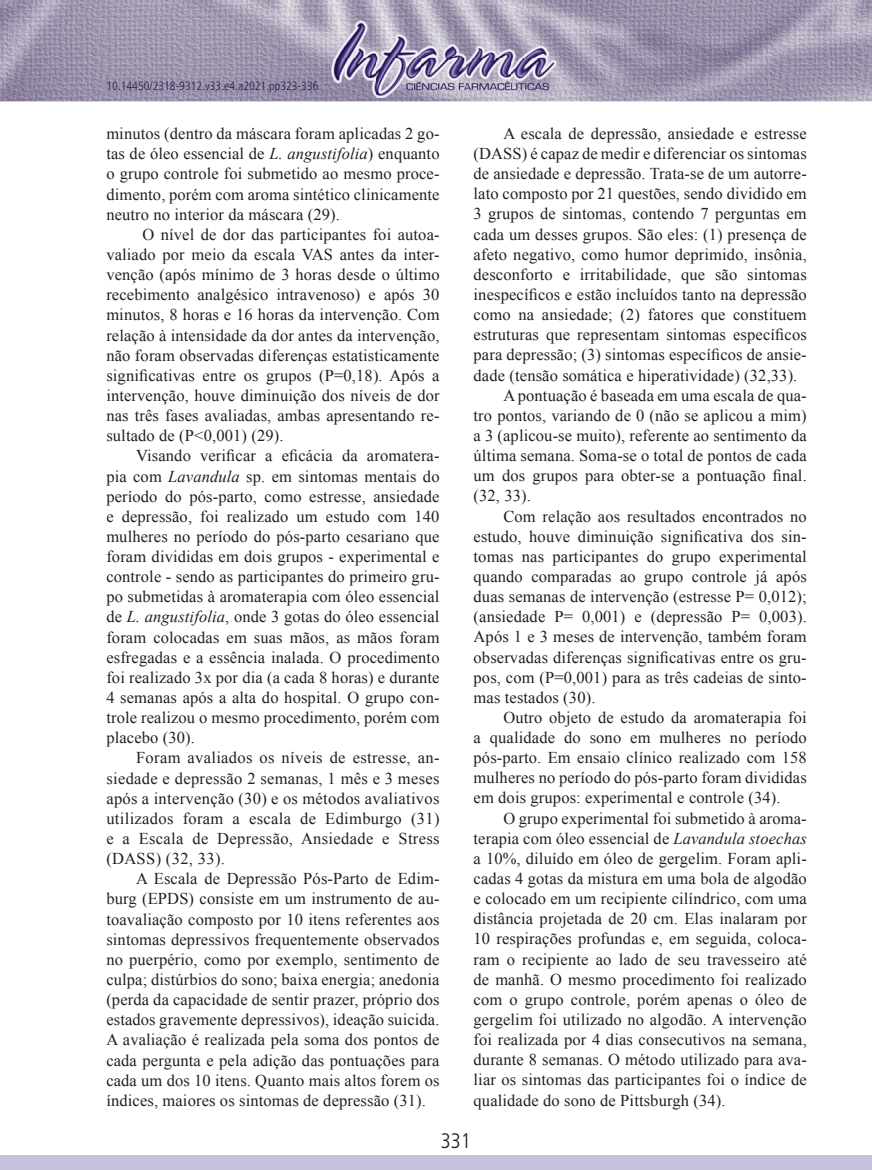
<style>
.page{position:relative;width:872px;height:1170px;background:#fff}
.page>*{position:absolute;margin:0;border:0;box-sizing:border-box;transform-origin:0 0}
.t1{font:300 condensed 21px "Frutiger LT Std";color:#231f20}
.t2{font:16.5px/20.1px "Times New Roman";letter-spacing:.01em;color:#231f20;text-align:justify}
.t3{font:300 condensed 12px "Frutiger LT Std";color:#2a1656}
.s1{font-style:italic}
</style>
<div class="page">
<img style="left:1px;top:0;width:871px;height:101px">
<img style="left:0;top:0;width:1px;height:101px">
<div style="left:0;top:1155px;width:872px;height:14px;background:#c6c1dd"></div>
<img style="left:332px;top:20px;width:224px;height:77px">
<p class="t3" style="left:106px;top:79px;width:214px">10.14450/2318-9312.v33.e4.a2021.pp323-336</p>
<p class="t2" style="left:106px;top:123px;width:335px">minutos (dentro da máscara foram aplicadas 2 go&shy;tas de óleo essencial de <span class="s1">L. angustifolia</span>) enquanto o grupo controle foi submetido ao mesmo proce&shy;dimento, porém com aroma sintético clinicamente neutro no interior da máscara (29).</p>
<p class="t2" style="left:106px;top:224px;width:335px;text-indent:36px">O nível de dor das participantes foi autoa&shy;valiado por meio da escala VAS antes da inter&shy;venção (após mínimo de 3 horas desde o último recebimento analgésico intravenoso) e após 30 minutos, 8 horas e 16 horas da intervenção. Com relação à intensidade da dor antes da intervenção, não foram observadas diferenças estatisticamente significativas entre os grupos (P=0,18). Após a intervenção, houve diminuição dos níveis de dor nas três fases avaliadas, ambas apresentando re&shy;sultado de (P&lt;0,001) (29).</p>
<p class="t2" style="left:106px;top:445px;width:335px;text-indent:30px">Visando verificar a eficácia da aromatera&shy;pia com <span class="s1">Lavandula</span> sp. em sintomas mentais do período do pós-parto, como estresse, ansiedade e depressão, foi realizado um estudo com 140 mulheres no período do pós-parto cesariano que foram divididas em dois grupos - experimental e controle - sendo as participantes do primeiro gru&shy;po submetidas à aromaterapia com óleo essencial de <span class="s1">L. angustifolia</span>, onde 3 gotas do óleo essencial foram colocadas em suas mãos, as mãos foram esfregadas e a essência inalada. O procedimento foi realizado 3x por dia (a cada 8 horas) e durante 4 semanas após a alta do hospital. O grupo con&shy;trole realizou o mesmo procedimento, porém com placebo (30).</p>
<p class="t2" style="left:106px;top:747px;width:335px;text-indent:30px">Foram avaliados os níveis de estresse, an&shy;siedade e depressão 2 semanas, 1 mês e 3 meses após a intervenção (30) e os métodos avaliativos utilizados foram a escala de Edimburgo (31) e a Escala de Depressão, Ansiedade e Stress (DASS) (32, 33).</p>
<p class="t2" style="left:106px;top:868px;width:335px;text-indent:30px">A Escala de Depressão Pós-Parto de Edim&shy;burg (EPDS) consiste em um instrumento de au&shy;toavaliação composto por 10 itens referentes aos sintomas depressivos frequentemente observados no puerpério, como por exemplo, sentimento de culpa; distúrbios do sono; baixa energia; anedonia (perda da capacidade de sentir prazer, próprio dos estados gravemente depressivos), ideação suicida.<br>A avaliação é realizada pela soma dos pontos de cada pergunta e pela adição das pontuações para cada um dos 10 itens. Quanto mais altos forem os índices, maiores os sintomas de depressão (31).</p>
<p class="t2" style="left:503px;top:123px;width:305px">A escala de depressão, ansiedade e estresse</p>
<p class="t2" style="left:473px;top:143px;width:335px">(DASS) é capaz de medir e diferenciar os sintomas</p>
<p class="t2" style="left:473px;top:163px;width:335px">de ansiedade e depressão. Trata-se de um autorre-</p>
<p class="t2" style="left:473px;top:183px;width:335px">lato composto por 21 questões, sendo dividido em</p>
<p class="t2" style="left:473px;top:203px;width:335px">3 grupos de sintomas, contendo 7 perguntas em</p>
<p class="t2" style="left:473px;top:223px;width:335px">cada um desses grupos. São eles: (1) presença de</p>
<p class="t2" style="left:473px;top:243px;width:335px">afeto negativo, como humor deprimido, insônia,</p>
<p class="t2" style="left:473px;top:264px;width:335px">desconforto e irritabilidade, que são sintomas</p>
<p class="t2" style="left:473px;top:284px;width:335px">inespecíficos e estão incluídos tanto na depressão</p>
<p class="t2" style="left:473px;top:304px;width:335px">como na ansiedade; (2) fatores que constituem</p>
<p class="t2" style="left:473px;top:324px;width:335px">estruturas que representam sintomas específicos</p>
<p class="t2" style="left:473px;top:344px;width:335px">para depressão; (3) sintomas específicos de ansie-</p>
<p class="t2" style="left:473px;top:364px;width:325px">dade (tensão somática e hiperatividade) (32,33).</p>
<p class="t2" style="left:503px;top:384px;width:305px">A pontuação é baseada em uma escala de qua-</p>
<p class="t2" style="left:473px;top:404px;width:335px">tro pontos, variando de 0 (não se aplicou a mim)</p>
<p class="t2" style="left:473px;top:425px;width:335px">a 3 (aplicou-se muito), referente ao sentimento da</p>
<p class="t2" style="left:473px;top:445px;width:335px">última semana. Soma-se o total de pontos de cada</p>
<p class="t2" style="left:473px;top:465px;width:335px">um dos grupos para obter-se a pontuação final.</p>
<p class="t2" style="left:473px;top:485px;width:59px">(32, 33).</p>
<p class="t2" style="left:503px;top:505px;width:305px">Com relação aos resultados encontrados no</p>
<p class="t2" style="left:473px;top:525px;width:335px">estudo, houve diminuição significativa dos sin-</p>
<p class="t2" style="left:473px;top:545px;width:335px">tomas nas participantes do grupo experimental</p>
<p class="t2" style="left:473px;top:565px;width:335px">quando comparadas ao grupo controle já após</p>
<p class="t2" style="left:473px;top:586px;width:335px">duas semanas de intervenção (estresse P= 0,012);</p>
<p class="t2" style="left:473px;top:606px;width:335px">(ansiedade P= 0,001) e (depressão P= 0,003).</p>
<p class="t2" style="left:473px;top:626px;width:335px">Após 1 e 3 meses de intervenção, também foram</p>
<p class="t2" style="left:473px;top:646px;width:335px">observadas diferenças significativas entre os gru-</p>
<p class="t2" style="left:473px;top:666px;width:335px">pos, com (P=0,001) para as três cadeias de sinto-</p>
<p class="t2" style="left:473px;top:686px;width:123px">mas testados (30).</p>
<p class="t2" style="left:503px;top:706px;width:305px">Outro objeto de estudo da aromaterapia foi</p>
<p class="t2" style="left:473px;top:727px;width:335px">a qualidade do sono em mulheres no período</p>
<p class="t2" style="left:473px;top:747px;width:335px">pós-parto. Em ensaio clínico realizado com 158</p>
<p class="t2" style="left:473px;top:767px;width:335px">mulheres no período do pós-parto foram divididas</p>
<p class="t2" style="left:473px;top:787px;width:308px">em dois grupos: experimental e controle (34).</p>
<p class="t2" style="left:503px;top:807px;width:305px">O grupo experimental foi submetido à aroma-</p>
<p class="t2" style="left:473px;top:827px;width:335px">terapia com óleo essencial de <span class="s1">Lavandula stoechas</span></p>
<p class="t2" style="left:473px;top:847px;width:335px">a 10%, diluído em óleo de gergelim. Foram apli-</p>
<p class="t2" style="left:473px;top:867px;width:335px">cadas 4 gotas da mistura em uma bola de algodão</p>
<p class="t2" style="left:473px;top:888px;width:335px">e colocado em um recipiente cilíndrico, com uma</p>
<p class="t2" style="left:473px;top:908px;width:335px">distância projetada de 20 cm. Elas inalaram por</p>
<p class="t2" style="left:473px;top:928px;width:335px">10 respirações profundas e, em seguida, coloca-</p>
<p class="t2" style="left:473px;top:948px;width:335px">ram o recipiente ao lado de seu travesseiro até</p>
<p class="t2" style="left:473px;top:968px;width:335px">de manhã. O mesmo procedimento foi realizado</p>
<p class="t2" style="left:473px;top:988px;width:335px">com o grupo controle, porém apenas o óleo de</p>
<p class="t2" style="left:473px;top:1008px;width:335px">gergelim foi utilizado no algodão. A intervenção</p>
<p class="t2" style="left:473px;top:1028px;width:335px">foi realizada por 4 dias consecutivos na semana,</p>
<p class="t2" style="left:473px;top:1049px;width:335px">durante 8 semanas. O método utilizado para ava-</p>
<p class="t2" style="left:473px;top:1069px;width:335px">liar os sintomas das participantes foi o índice de</p>
<p class="t2" style="left:473px;top:1089px;width:253px">qualidade do sono de Pittsburgh (34).</p>
<p class="t1" style="left:441px;top:1128px;width:32px">331</p>
</div>
